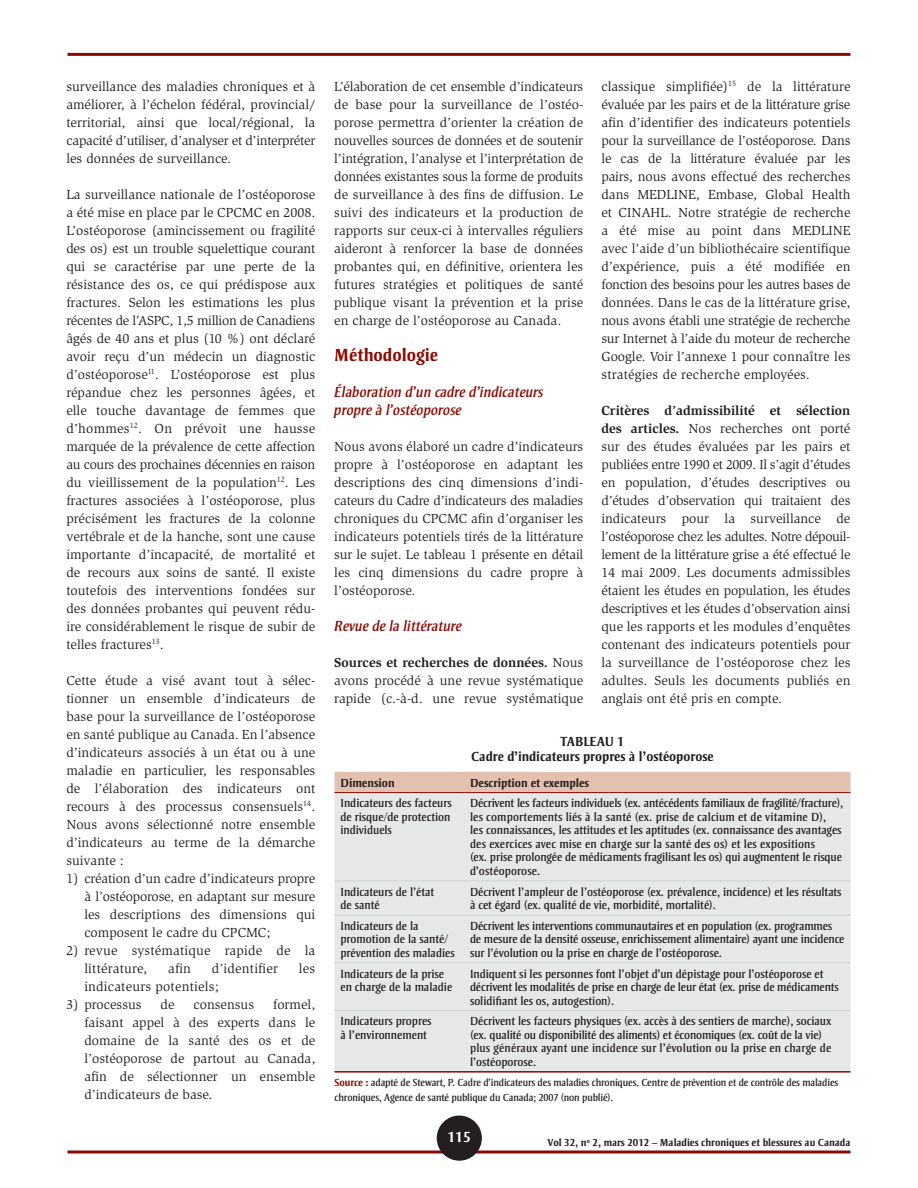
<style>
.page{position:relative;width:918px;height:1188px;background:#fff}
.page>*{position:absolute;margin:0;border:0;box-sizing:border-box;transform-origin:0 0}
.t1{font:700 18px "Strayhorn MT Std";color:#8b0a02}
.t2{font:italic 15px/18px "Strayhorn MT Std";color:#8b0a02}
.t3{font:700 15px "Strayhorn MT Std";color:#fff}
.t4{font:13.5px/18px "Slimbach Std";color:#231f20;text-align:justify}
.t5{font:700 13.5px/15px "Strayhorn MT Std";color:#231f20;text-align:center}
.t6{font:12px/13.5px "Strayhorn MT Std";color:#231f20}
.t7{font:700 12px "Strayhorn MT Std";color:#231f20}
.t8{font:10.5px/15px "Strayhorn MT Std";letter-spacing:-.01em;color:#231f20}
.t9{font:700 10.5px "Strayhorn MT Std";color:#231f20}
.s1{font-weight:700}
.s2{font-weight:700;color:#8b0a02}
</style>
<div class="page">
<svg style="left:68px;top:1150px;width:782px;height:4px;background:#a74640"></svg>
<hr style="left:68px;top:53px;width:782px;height:3px;background:#8b0a02">
<div style="left:437px;top:1116px;width:45px;height:45px;background:#231f20;border-radius:50%"></div>
<div style="left:334px;top:793px;width:516px;height:278px;background:#e6e7e9"></div>
<hr style="left:464px;top:792px;width:387px;height:1px;background:#8b0a02">
<hr style="left:334px;top:1071px;width:130px;height:2px;background:#8b0a02">
<hr style="left:464px;top:1071px;width:387px;height:2px;background:#8b0a02">
<div style="left:334px;top:772px;width:516px;height:21px;background:#e4c0b0"></div>
<hr style="left:334px;top:880px;width:130px;height:1px;background:#d1d2d4">
<hr style="left:464px;top:880px;width:387px;height:1px;background:#d1d2d4">
<hr style="left:334px;top:915px;width:130px;height:1px;background:#d1d2d4">
<hr style="left:464px;top:915px;width:387px;height:1px;background:#d1d2d4">
<hr style="left:334px;top:962px;width:130px;height:1px;background:#d1d2d4">
<hr style="left:464px;top:962px;width:387px;height:1px;background:#d1d2d4">
<hr style="left:334px;top:1010px;width:130px;height:1px;background:#d1d2d4">
<hr style="left:464px;top:1010px;width:387px;height:1px;background:#d1d2d4">
<p class="t4" style="left:66px;top:77px;width:251px">surveillance des maladies chroniques et à améliorer, à l’échelon fédéral, provincial/ territorial, ainsi que local/régional, la capacité d’utiliser, d’analyser et d’interpréter les données de surveillance.</p>
<p class="t4" style="left:66px;top:185px;width:251px">La surveillance nationale de l’ostéoporose a été mise en place par le CPCMC en 2008.<br>L’ostéoporose (amincissement ou fragilité des os) est un trouble squelettique courant qui se caractérise par une perte de la résistance des os, ce qui prédispose aux fractures. Selon les estimations les plus récentes de l’ASPC, 1,5 million de Canadiens âgés de 40 ans et plus (10 %) ont déclaré avoir reçu d’un médecin un diagnostic d’ostéoporose<sup>11</sup>. L’ostéoporose est plus répandue chez les personnes âgées, et elle touche davantage de femmes que d’hommes<sup>12</sup>. On prévoit une hausse marquée de la prévalence de cette affection au cours des prochaines décennies en raison du vieillissement de la population<sup>12</sup>. Les fractures associées à l’ostéoporose, plus précisément les fractures de la colonne vertébrale et de la hanche, sont une cause importante d’incapacité, de mortalité et de recours aux soins de santé. Il existe toutefois des interventions fondées sur des données probantes qui peuvent rédu&shy;ire considérablement le risque de subir de telles fractures<sup>13</sup>.</p>
<p class="t4" style="left:66px;top:671px;width:251px">Cette étude a visé avant tout à sélec&shy;tionner un ensemble d’indicateurs de base pour la surveillance de l’ostéoporose en santé publique au Canada. En l’absence d’indicateurs associés à un état ou à une maladie en particulier, les responsables de l’élaboration des indicateurs ont recours à des processus consensuels<sup>14</sup>.<br>Nous avons sélectionné notre ensemble d’indicateurs au terme de la démarche suivante :</p>
<p class="t4" style="left:84px;top:869px;width:232px;text-indent:-18px">1) création d’un cadre d’indicateurs propre à l’ostéoporose, en adaptant sur mesure les descriptions des dimensions qui composent le cadre du CPCMC;</p>
<p class="t4" style="left:84px;top:941px;width:232px;text-indent:-18px">2) revue systématique rapide de la littérature,</p>
<p class="t4" style="left:168px;top:959px;width:24px">afin</p>
<p class="t4" style="left:212px;top:959px;width:68px">d’identifier</p>
<p class="t4" style="left:299px;top:959px;width:18px">les</p>
<p class="t4" style="left:84px;top:977px;width:136px">indicateurs potentiels;</p>
<p class="t4" style="left:66px;top:995px;width:77px">3) processus</p>
<p class="t4" style="left:161px;top:995px;width:15px">de</p>
<p class="t4" style="left:194px;top:995px;width:62px">consensus</p>
<p class="t4" style="left:84px;top:995px;width:233px;text-indent:189px">formel, faisant appel à des experts dans le domaine de la santé des os et de l’ostéoporose de partout au Canada, afin de sélectionner un ensemble d’indicateurs de base.</p>
<p class="t4" style="left:334px;top:77px;width:251px">L’élaboration de cet ensemble d’indicateurs de base pour la surveillance de l’ostéo&shy;porose permettra d’orienter la création de nouvelles sources de données et de soutenir l’intégration, l’analyse et l’interprétation de données existantes sous la forme de produits de surveillance à des fins de diffusion. Le suivi des indicateurs et la production de rapports sur ceux-ci à intervalles réguliers aideront à renforcer la base de données probantes qui, en définitive, orientera les futures stratégies et politiques de santé publique visant la prévention et la prise en charge de l’ostéoporose au Canada.</p>
<h1 class="t1" style="left:334px;top:344px;width:105px">Méthodologie</h1>
<p class="t2" style="left:334px;top:383px;width:211px">Élaboration d’un cadre d’indicateurs propre à l’ostéoporose</p>
<p class="t4" style="left:334px;top:437px;width:251px">Nous avons élaboré un cadre d’indicateurs propre à l’ostéoporose en adaptant les descriptions des cinq dimensions d’indi&shy;cateurs du Cadre d’indicateurs des maladies chroniques du CPCMC afin d’organiser les indicateurs potentiels tirés de la littérature sur le sujet. Le tableau 1 présente en détail les cinq dimensions du cadre propre à l’ostéoporose.</p>
<p class="t2" style="left:334px;top:617px;width:129px">Revue de la littérature</p>
<p class="t4" style="left:334px;top:653px;width:251px"><span class="s1">Sources et recherches de données.</span> Nous avons procédé à une revue systématique rapide (c.-à-d. une revue systématique</p>
<p class="t4" style="left:601px;top:77px;width:251px">classique simplifiée)<sup>15</sup> de la littérature évaluée par les pairs et de la littérature grise afin d’identifier des indicateurs potentiels pour la surveillance de l’ostéoporose. Dans le cas de la littérature évaluée par les pairs, nous avons effectué des recherches dans MEDLINE, Embase, Global Health et CINAHL. Notre stratégie de recherche a été mise au point dans MEDLINE avec l’aide d’un bibliothécaire scientifique d’expérience, puis a été modifiée en fonction des besoins pour les autres bases de données. Dans le cas de la littérature grise, nous avons établi une stratégie de recherche sur Internet à l’aide du moteur de recherche Google. Voir l’annexe 1 pour connaître les stratégies de recherche employées.</p>
<p class="t4" style="left:601px;top:401px;width:251px"><span class="s1">Critères d’admissibilité et sélection des articles.</span> Nos recherches ont porté sur des études évaluées par les pairs et publiées entre 1990 et 2009. Il s’agit d’études en population, d’études descriptives ou d’études d’observation qui traitaient des indicateurs pour la surveillance de l’ostéoporose chez les adultes. Notre dépouil&shy;lement de la littérature grise a été effectué le 14 mai 2009. Les documents admissibles étaient les études en population, les études descriptives et les études d’observation ainsi que les rapports et les modules d’enquêtes contenant des indicateurs potentiels pour la surveillance de l’ostéoporose chez les adultes. Seuls les documents publiés en anglais ont été pris en compte.</p>
<p class="t5" style="left:471px;top:734px;width:244px">TableAU 1<br>Cadre d’indicateurs propres à l’ostéoporose</p>
<p class="t7" style="left:340px;top:776px;width:56px">Dimension</p>
<p class="t7" style="left:470px;top:776px;width:121px">Description et exemples</p>
<p class="t6" style="left:340px;top:797px;width:113px;text-align:justify">Indicateurs des facteurs de risque/de protection individuels</p>
<p class="t6" style="left:470px;top:797px;width:375px">Décrivent les facteurs individuels (ex. antécédents familiaux de fragilité/fracture), les comportements liés à la santé (ex. prise de calcium et de vitamine D),<br>les connaissances, les attitudes et les aptitudes (ex. connaissance des avantages des exercices avec mise en charge sur la santé des os) et les expositions<br>(ex. prise prolongée de médicaments fragilisant les os) qui augmentent le risque d’ostéoporose.</p>
<p class="t6" style="left:341px;top:885px;width:95px">Indicateurs de l’état de santé</p>
<p class="t6" style="left:470px;top:885px;width:373px">Décrivent l’ampleur de l’ostéoporose (ex. prévalence, incidence) et les résultats à cet égard (ex. qualité de vie, morbidité, mortalité).</p>
<p class="t6" style="left:341px;top:919px;width:116px">Indicateurs de la promotion de la santé/ prévention des maladies</p>
<p class="t6" style="left:470px;top:919px;width:376px">Décrivent les interventions communautaires et en population (ex. programmes de mesure de la densité osseuse, enrichissement alimentaire) ayant une incidence sur l’évolution ou la prise en charge de l’ostéoporose.</p>
<p class="t6" style="left:341px;top:967px;width:113px">Indicateurs de la prise en charge de la maladie</p>
<p class="t6" style="left:470px;top:967px;width:370px">Indiquent si les personnes font l’objet d’un dépistage pour l’ostéoporose et décrivent les modalités de prise en charge de leur état (ex. prise de médicaments solidifiant les os, autogestion).</p>
<p class="t6" style="left:341px;top:1015px;width:93px">Indicateurs propres à l’environnement</p>
<p class="t6" style="left:470px;top:1015px;width:363px">Décrivent les facteurs physiques (ex. accès à des sentiers de marche), sociaux (ex. qualité ou disponibilité des aliments) et économiques (ex. coût de la vie) plus généraux ayant une incidence sur l’évolution ou la prise en charge de l’ostéoporose.</p>
<p class="t8" style="left:334px;top:1075px;width:505px"><span class="s2">Source :</span> adapté de Stewart, P. Cadre d’indicateurs des maladies chroniques. Centre de prévention et de contrôle des maladies chroniques, Agence de santé publique du Canada; 2007 (non publié).</p>
<p class="t3" style="left:447px;top:1128px;width:25px">115</p>
<p class="t9" style="left:548px;top:1137px;width:304px">Vol 32, n<sup>o</sup> 2, mars 2012 – Maladies chroniques et blessures au Canada</p>
</div>
